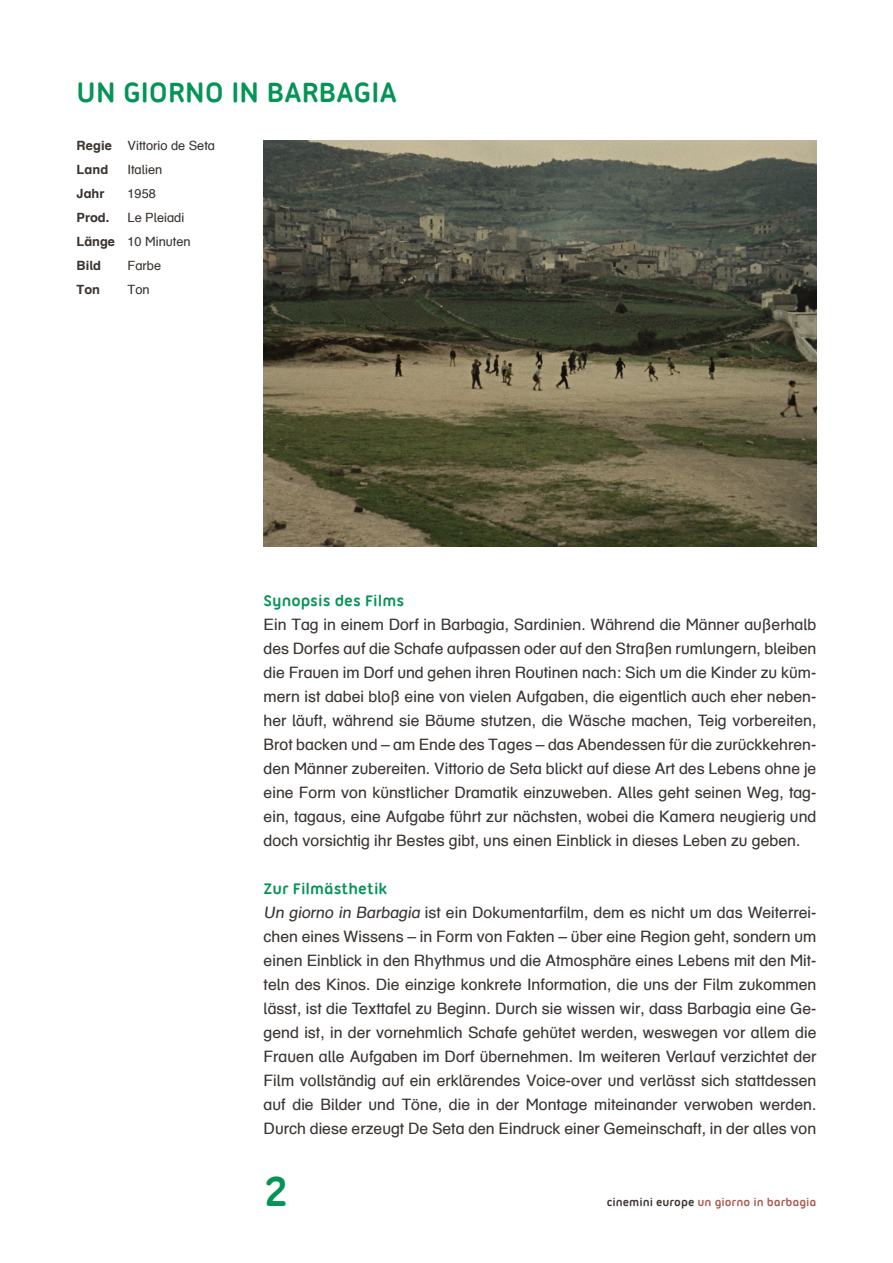
<style>
.page{position:relative;width:893px;height:1263px;background:#fff}
.page>*{position:absolute;margin:0;border:0;box-sizing:border-box;transform-origin:0 0}
.t1{font:700 45px "Ubuntu Titling";color:#049455}
.t2{font:700 30px "Ubuntu Titling";color:#049455}
.Zwischentitel_grün{font:700 16.5px "Ubuntu Titling";color:#049455}
.Lauftext_NEUNEU{font:15.75px/24px "Eye Schulbuch";color:#3b3532;text-align:justify}
.Credits{font:12.75px "Eye Schulbuch";color:#3b3532}
.Credits-2{font:700 12.75px "Eye Schulbuch";color:#3b3532}
.t3{font:700 12px "Ubuntu Titling";color:#ab5b50}
.s1{font-weight:700}
.s2{color:#3b3532}
</style>
<div class="page">
<img style="left:264px;top:141px;width:552px;height:405px">
<p class="t2" style="left:77px;top:75px;width:322px">UN GIORNO IN BARBAGIA</p>
<p class="Credits" style="left:77px;top:138px;width:140px"><span class="s1">Regie</span> Vittorio de Seta</p>
<p class="Credits-2" style="left:77px;top:161px;width:33px">Land</p>
<p class="Credits" style="left:128px;top:162px;width:36px">Italien</p>
<p class="Credits-2" style="left:77px;top:185px;width:29px">Jahr</p>
<p class="Credits" style="left:128px;top:186px;width:30px">1958</p>
<p class="Credits-2" style="left:77px;top:209px;width:34px">Prod.</p>
<p class="Credits" style="left:128px;top:210px;width:58px">Le Pleiadi</p>
<p class="Credits" style="left:77px;top:234px;width:116px"><span class="s1">Länge</span> 10 Minuten</p>
<p class="Credits-2" style="left:77px;top:257px;width:26px">Bild</p>
<p class="Credits" style="left:128px;top:258px;width:35px">Farbe</p>
<p class="Credits-2" style="left:77px;top:281px;width:25px">Ton</p>
<p class="Credits" style="left:128px;top:282px;width:24px">Ton</p>
<p class="Zwischentitel_grün" style="left:264px;top:591px;width:142px">Synopsis des Films</p>
<p class="Lauftext_NEUNEU" style="left:264px;top:612px;width:554px">Ein Tag in einem Dorf in Barbagia, Sardinien. Während die Männer außerhalb des Dorfes auf die Schafe aufpassen oder auf den Straßen rumlungern, bleiben die Frauen im Dorf und gehen ihren Routinen nach: Sich um die Kinder zu küm&shy;mern ist dabei bloß eine von vielen Aufgaben, die eigentlich auch eher neben&shy;her läuft, während sie Bäume stutzen, die Wäsche machen, Teig vorbereiten, Brot backen und – am Ende des Tages – das Abendessen für die zurückkehren&shy;den Männer zubereiten. Vittorio de Seta blickt auf diese Art des Lebens ohne je eine Form von künstlicher Dramatik einzuweben. Alles geht seinen Weg, tag&shy;ein, tagaus, eine Aufgabe führt zur nächsten, wobei die Kamera neugierig und doch vorsichtig ihr Bestes gibt, uns einen Einblick in dieses Leben zu geben.</p>
<p class="Zwischentitel_grün" style="left:264px;top:879px;width:125px">Zur Filmästhetik</p>
<p class="Lauftext_NEUNEU" style="left:264px;top:900px;width:554px">Un giorno in Barbagia ist ein Dokumentarfilm, dem es nicht um das Weiterrei&shy;chen eines Wissens – in Form von Fakten – über eine Region geht, sondern um einen Einblick in den Rhythmus und die Atmosphäre eines Lebens mit den Mit&shy;teln des Kinos. Die einzige konkrete Information, die uns der Film zukommen lässt, ist die Texttafel zu Beginn. Durch sie wissen wir, dass Barbagia eine Ge&shy;gend ist, in der vornehmlich Schafe gehütet werden, weswegen vor allem die Frauen alle Aufgaben im Dorf übernehmen. Im weiteren Verlauf verzichtet der Film vollständig auf ein erklärendes Voice-over und verlässt sich stattdessen auf die Bilder und Töne, die in der Montage miteinander verwoben werden.<br>Durch diese erzeugt De Seta den Eindruck einer Gemeinschaft, in der alles von</p>
<p class="t1" style="left:264px;top:1165px;width:26px">2</p>
<p class="t3" style="left:607px;top:1195px;width:211px"><span class="s2">cinemini europe</span> un giorno in barbagia</p>
</div>
